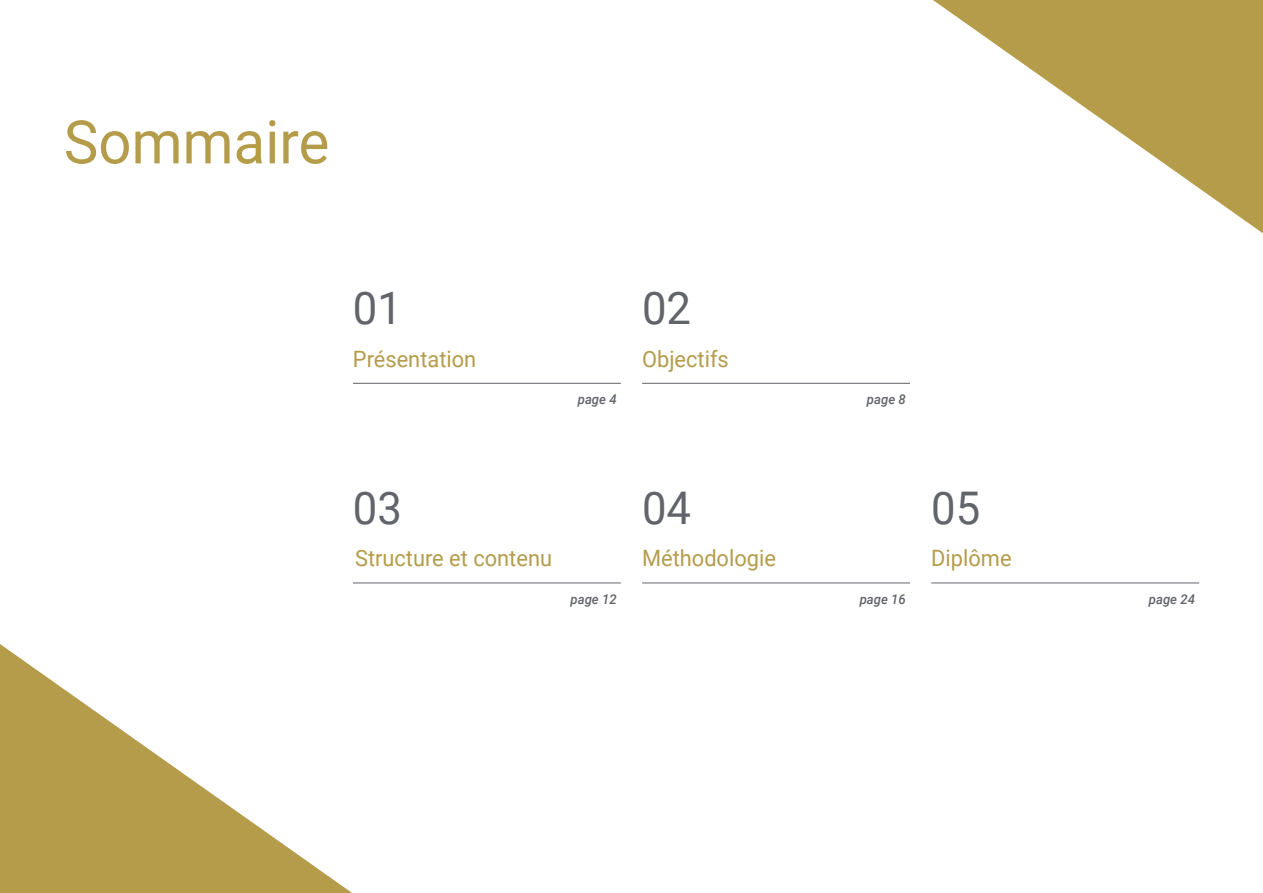
<style>
.page{position:relative;width:1263px;height:893px;background:#fff}
.page>*{position:absolute;margin:0;border:0;box-sizing:border-box;transform-origin:0 0}
.t1{font:60px "Roboto";color:#b49c4b}
.t2{font:45px "Roboto";color:#61646a}
.t3{font:22.5px "Roboto";color:#b49c4b}
.t4{font:italic 500 13.5px "Roboto";color:#61646a}
</style>
<div class="page">
<hr style="left:353px;top:383px;width:268px;height:1px;background:#61646a">
<hr style="left:642px;top:583px;width:268px;height:1px;background:#61646a">
<hr style="left:642px;top:383px;width:268px;height:1px;background:#61646a">
<hr style="left:931px;top:583px;width:268px;height:1px;background:#61646a">
<hr style="left:353px;top:583px;width:268px;height:1px;background:#61646a">
<svg style="left:0;top:644px;width:352px;height:249px"></svg>
<svg style="left:933px;top:0;width:330px;height:233px"></svg>
<h1 class="t1" style="left:64px;top:100px;width:267px">Sommaire</h1>
<h2 class="t2" style="left:353px;top:277px;width:51px">01</h2>
<h2 class="t2" style="left:642px;top:277px;width:51px">02</h2>
<p class="t3" style="left:353px;top:343px;width:125px">Présentation</p>
<p class="t4" style="left:578px;top:390px;width:40px">page 4</p>
<p class="t3" style="left:642px;top:343px;width:88px">Objectifs</p>
<p class="t4" style="left:867px;top:390px;width:40px">page 8</p>
<h2 class="t2" style="left:353px;top:476px;width:51px">03</h2>
<h2 class="t2" style="left:931px;top:476px;width:51px">05</h2>
<h2 class="t2" style="left:642px;top:476px;width:51px">04</h2>
<p class="t3" style="left:355px;top:542px;width:198px">Structure et contenu</p>
<p class="t3" style="left:642px;top:542px;width:135px">Méthodologie</p>
<p class="t3" style="left:931px;top:542px;width:82px">Diplôme</p>
<p class="t4" style="left:570px;top:590px;width:48px">page 12</p>
<p class="t4" style="left:1149px;top:590px;width:48px">page 24</p>
<p class="t4" style="left:860px;top:590px;width:48px">page 16</p>
</div>
